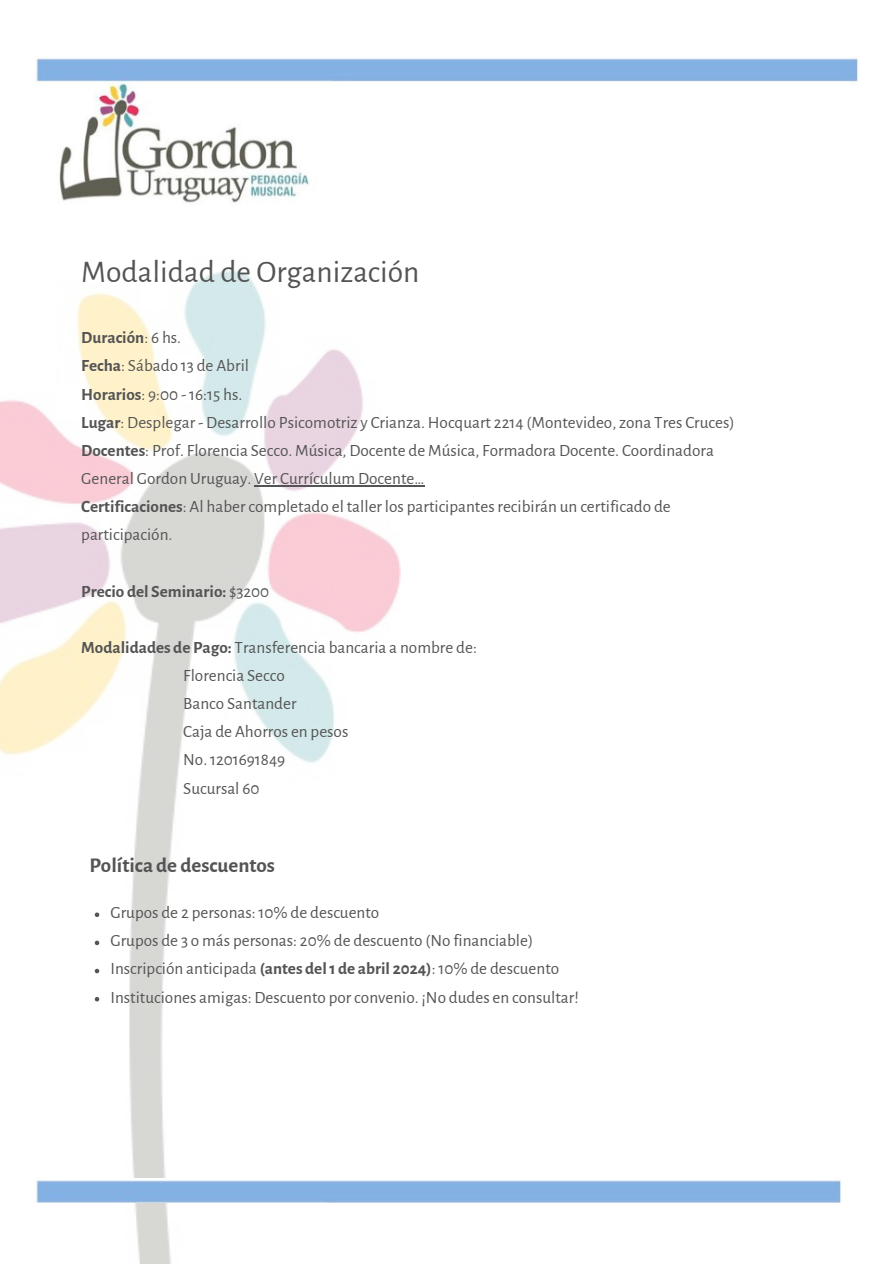
<style>
.page{position:relative;width:893px;height:1264px;background:#fff}
.page>*{position:absolute;margin:0;border:0;box-sizing:border-box;transform-origin:0 0}
.t1{font:31.5px "Alegreya Sans";color:#545454}
.t2{font:700 21px "Alegreya Sans";color:#545454}
.t3{font:17.1px/28.2px "Alegreya Sans";color:#545454}
.t4{font:700 17.1px "Alegreya Sans";color:#545454}
.s1{font-weight:400}
.s2{font-weight:700}
</style>
<div class="page">
<img style="left:0;top:270px;width:400px;height:993px">
<img style="left:35px;top:58px;width:824px;height:145px">
<img style="left:34px;top:1178px;width:808px;height:24px">
<hr style="left:254px;top:485px;width:170px;height:1px;background:#545454">
<svg style="left:95px;top:912px;width:4px;height:5px"></svg>
<svg style="left:95px;top:940px;width:4px;height:5px"></svg>
<svg style="left:95px;top:968px;width:4px;height:5px"></svg>
<svg style="left:95px;top:996px;width:4px;height:5px"></svg>
<h2 class="t1" style="left:81px;top:257px;width:339px">Modalidad de Organización</h2>
<h1 class="t4" style="left:81px;top:329px;width:101px">Duración<span class="s1">: 6 hs.</span></h1>
<p class="t3" style="left:81px;top:352px;width:169px"><span class="s2">Fecha</span>: Sábado 13 de Abril</p>
<p class="t3" style="left:81px;top:380px;width:162px"><span class="s2">Horarios</span>: 9:00 - 16:15 hs.</p>
<p class="t3" style="left:81px;top:408px;width:655px"><span class="s2">Lugar</span>: Desplegar - Desarrollo Psicomotriz y Crianza. Hocquart 2214 (Montevideo, zona Tres Cruces)</p>
<p class="t3" style="left:81px;top:436px;width:634px"><span class="s2">Docentes</span>: Prof. Florencia Secco. Música, Docente de Música, Formadora Docente. Coordinadora<br>General Gordon Uruguay. Ver Currículum Docente…</p>
<p class="t3" style="left:81px;top:493px;width:591px"><span class="s2">Certificaciones</span>: Al haber completado el taller los participantes recibirán un certificado de participación.</p>
<p class="t4" style="left:81px;top:583px;width:190px">Precio del Seminario: <span class="s1">$3200</span></p>
<p class="t3" style="left:81px;top:633px;width:397px"><span class="s2">Modalidades de Pago:</span> Transferencia bancaria a nombre de:</p>
<p class="t3" style="left:183px;top:661px;width:103px">Florencia Secco</p>
<p class="t3" style="left:183px;top:690px;width:115px">Banco Santander</p>
<p class="t3" style="left:183px;top:718px;width:167px">Caja de Ahorros en pesos</p>
<p class="t3" style="left:183px;top:746px;width:104px">No. 1201691849</p>
<p class="t3" style="left:183px;top:774px;width:78px">Sucursal 60</p>
<p class="t2" style="left:89px;top:854px;width:187px">Política de descuentos</p>
<p class="t3" style="left:110px;top:898px;width:270px">Grupos de 2 personas: 10% de descuento</p>
<p class="t3" style="left:110px;top:927px;width:424px">Grupos de 3 o más personas: 20% de descuento (No financiable)</p>
<p class="t3" style="left:110px;top:955px;width:450px">Inscripción anticipada <span class="s2">(antes del1 de abril 2024)</span>: 10% de descuento</p>
<p class="t3" style="left:110px;top:983px;width:470px">Instituciones amigas: Descuento por convenio. ¡No dudes en consultar!</p>
</div>
